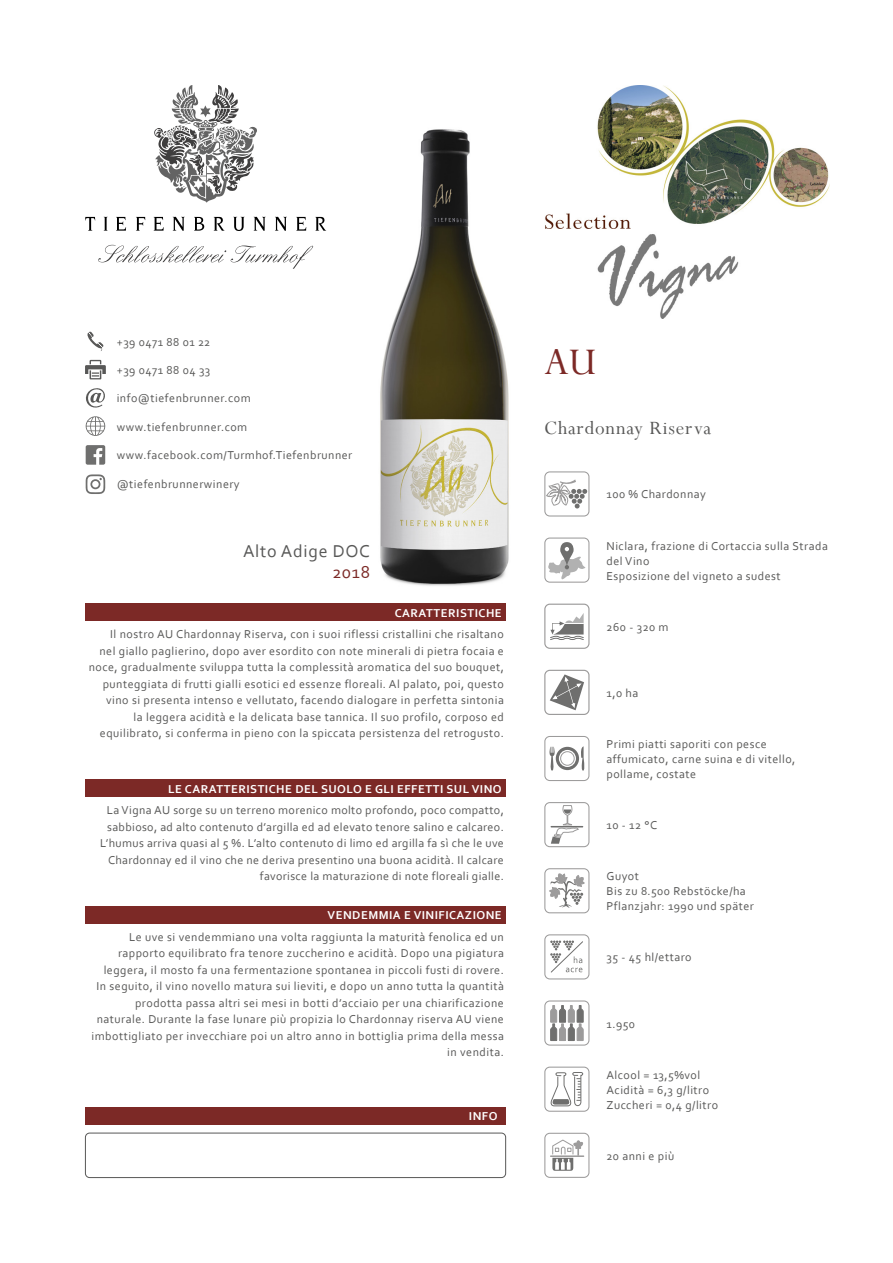
<style>
.page{position:relative;width:893px;height:1263px;background:#fff}
.page>*{position:absolute;margin:0;border:0;box-sizing:border-box;transform-origin:0 0}
.t1{font:42px "Perpetua";color:#7c2926}
.t2{font:21px "Perpetua";letter-spacing:.04em;color:#585857}
.t3{font:18px "Corbel";letter-spacing:.04em;color:#585857}
.t4{font:18px "Corbel";color:#7c2926}
.t5{font:12px/16.5px "Corbel";letter-spacing:.04em;color:#585857}
.t6{font:700 12px "Corbel";letter-spacing:.04em;color:#fff}
</style>
<div class="page">
<img style="left:355px;top:129px;width:154px;height:475px">
<div style="left:85px;top:604px;width:421px;height:17px;background:#7c2926"></div>
<div style="left:85px;top:906px;width:421px;height:17px;background:#7c2926"></div>
<div style="left:85px;top:780px;width:421px;height:17px;background:#7c2926"></div>
<div style="left:85px;top:1133px;width:421px;height:45px;border:1px solid #585857;border-radius:4px"></div>
<div style="left:85px;top:1107px;width:421px;height:17px;background:#7c2926"></div>
<img style="left:545px;top:85px;width:284px;height:234px">
<svg style="left:85px;top:217px;width:241px;height:14px"></svg>
<svg style="left:154px;top:85px;width:103px;height:118px"></svg>
<svg style="left:98px;top:245px;width:215px;height:24px"></svg>
<div style="left:544px;top:471px;width:45px;height:45px;border:1px solid #9c9b9b;border-radius:5px"></div>
<svg style="left:546px;top:479px;width:41px;height:29px"></svg>
<div style="left:544px;top:736px;width:45px;height:45px;border:1px solid #9c9b9b;border-radius:5px"></div>
<svg style="left:549px;top:746px;width:36px;height:25px"></svg>
<div style="left:560px;top:751px;width:14px;height:14px;border:1px solid #9c9b9b;border-radius:50%"></div>
<div style="left:544px;top:802px;width:45px;height:45px;border:1px solid #9c9b9b;border-radius:5px"></div>
<hr style="left:551px;top:826px;width:32px;height:1px;background:#6f6f6e">
<svg style="left:551px;top:805px;width:28px;height:39px"></svg>
<div style="left:544px;top:537px;width:45px;height:46px;border:1px solid #9c9b9b;border-radius:5px"></div>
<svg style="left:548px;top:542px;width:38px;height:38px"></svg>
<div style="left:544px;top:868px;width:45px;height:45px;border:1px solid #9c9b9b;border-radius:5px"></div>
<svg style="left:549px;top:873px;width:36px;height:35px"></svg>
<div style="left:544px;top:934px;width:45px;height:45px;border:1px solid #9c9b9b;border-radius:5px"></div>
<svg style="left:550px;top:940px;width:33px;height:33px"></svg>
<div style="left:544px;top:1000px;width:45px;height:45px;border:1px solid #9c9b9b;border-radius:5px"></div>
<svg style="left:550px;top:1005px;width:34px;height:36px"></svg>
<div style="left:544px;top:1066px;width:45px;height:46px;border:1px solid #9c9b9b;border-radius:5px"></div>
<svg style="left:550px;top:1072px;width:34px;height:34px"></svg>
<div style="left:544px;top:1133px;width:45px;height:45px;border:1px solid #9c9b9b;border-radius:5px"></div>
<hr style="left:550px;top:1155px;width:34px;height:2px;background:#9c9b9b">
<svg style="left:552px;top:1139px;width:31px;height:32px"></svg>
<div style="left:544px;top:604px;width:45px;height:45px;border:1px solid #9c9b9b;border-radius:5px"></div>
<svg style="left:550px;top:613px;width:34px;height:27px"></svg>
<div style="left:544px;top:670px;width:45px;height:45px;border:1px solid #9c9b9b;border-radius:5px"></div>
<svg style="left:550px;top:674px;width:34px;height:36px"></svg>
<svg style="left:87px;top:331px;width:17px;height:20px"></svg>
<svg style="left:85px;top:360px;width:21px;height:19px"></svg>
<svg style="left:86px;top:388px;width:19px;height:20px"></svg>
<svg style="left:86px;top:416px;width:19px;height:20px"></svg>
<svg style="left:86px;top:445px;width:19px;height:20px"></svg>
<svg style="left:86px;top:474px;width:19px;height:20px"></svg>
<p class="t5" style="left:117px;top:333px;width:95px">+39 0471 88 01 22</p>
<p class="t5" style="left:117px;top:362px;width:95px">+39 0471 88 04 33</p>
<p class="t5" style="left:117px;top:390px;width:135px">info@tiefenbrunner.com</p>
<p class="t5" style="left:117px;top:418px;width:132px">www.tiefenbrunner.com</p>
<p class="t5" style="left:117px;top:446px;width:237px">www.facebook.com/Turmhof.Tiefenbrunner</p>
<p class="t5" style="left:117px;top:476px;width:124px">@tiefenbrunnerwinery</p>
<h3 class="t3" style="left:243px;top:540px;width:128px">Alto Adige DOC</h3>
<h3 class="t4" style="left:332px;top:561px;width:39px">2018</h3>
<p class="t6" style="left:395px;top:605px;width:109px">CARATTERISTICHE</p>
<p class="t5" style="left:89px;top:626px;width:417px;text-align:right">Il nostro AU Chardonnay Riserva, con i suoi riflessi cristallini che risaltano<br>nel giallo paglierino, dopo aver esordito con note minerali di pietra focaia e noce, gradualmente sviluppa tutta la complessità aromatica del suo bouquet, punteggiata di frutti gialli esotici ed essenze floreali. Al palato, poi, questo vino si presenta intenso e vellutato, facendo dialogare in perfetta sintonia<br>la leggera acidità e la delicata base tannica. Il suo profilo, corposo ed equilibrato, si conferma in pieno con la spiccata persistenza del retrogusto.</p>
<p class="t6" style="left:168px;top:781px;width:335px">LE CARATTERISTICHE DEL SUOLO E GLI EFFETTI SUL VINO</p>
<p class="t5" style="left:100px;top:802px;width:405px;text-align:right">La Vigna AU sorge su un terreno morenico molto profondo, poco compatto, sabbioso, ad alto contenuto d’argilla ed ad elevato tenore salino e calcareo.<br>L’humus arriva quasi al 5 %. L’alto contenuto di limo ed argilla fa sì che le uve Chardonnay ed il vino che ne deriva presentino una buona acidità. Il calcare favorisce la maturazione di note floreali gialle.</p>
<p class="t6" style="left:328px;top:908px;width:176px">VENDEMMIA E VINIFICAZIONE</p>
<p class="t5" style="left:92px;top:928px;width:414px;text-align:right">Le uve si vendemmiano una volta raggiunta la maturità fenolica ed un rapporto equilibrato fra tenore zuccherino e acidità. Dopo una pigiatura leggera, il mosto fa una fermentazione spontanea in piccoli fusti di rovere.<br>In seguito, il vino novello matura sui lieviti, e dopo un anno tutta la quantità prodotta passa altri sei mesi in botti d’acciaio per una chiarificazione naturale. Durante la fase lunare più propizia lo Chardonnay riserva AU viene imbottigliato per invecchiare poi un altro anno in bottiglia prima della messa in vendita.</p>
<p class="t6" style="left:469px;top:1109px;width:30px">INFO</p>
<h1 class="t1" style="left:544px;top:336px;width:54px">AU</h1>
<h2 class="t2" style="left:544px;top:415px;width:168px">Chardonnay Riserva</h2>
<p class="t5" style="left:606px;top:486px;width:101px">100 % Chardonnay</p>
<p class="t5" style="left:606px;top:538px;width:223px;line-height:15px">Niclara, frazione di Cortaccia sulla Strada del Vino<br>Esposizione del vigneto a sudest</p>
<p class="t5" style="left:606px;top:618px;width:64px">260 - 320 m</p>
<p class="t5" style="left:606px;top:684px;width:33px">1,0 ha</p>
<p class="t5" style="left:606px;top:736px;width:190px;line-height:15px">Primi piatti saporiti con pesce affumicato, carne suina e di vitello, pollame, costate</p>
<p class="t5" style="left:606px;top:816px;width:52px">10 - 12 °C</p>
<p class="t5" style="left:606px;top:868px;width:149px;line-height:15px">Guyot<br>Bis zu 8.500 Rebstöcke/ha<br>Pflanzjahr: 1990 und später</p>
<p class="t5" style="left:606px;top:949px;width:87px">35 - 45 hl/ettaro</p>
<p class="t5" style="left:606px;top:1015px;width:30px">1.950</p>
<p class="t5" style="left:606px;top:1067px;width:113px;line-height:15px">Alcool = 13,5%vol<br>Acidità = 6,3 g/litro<br>Zuccheri = 0,4 g/litro</p>
<p class="t5" style="left:606px;top:1147px;width:69px">20 anni e più</p>
</div>
